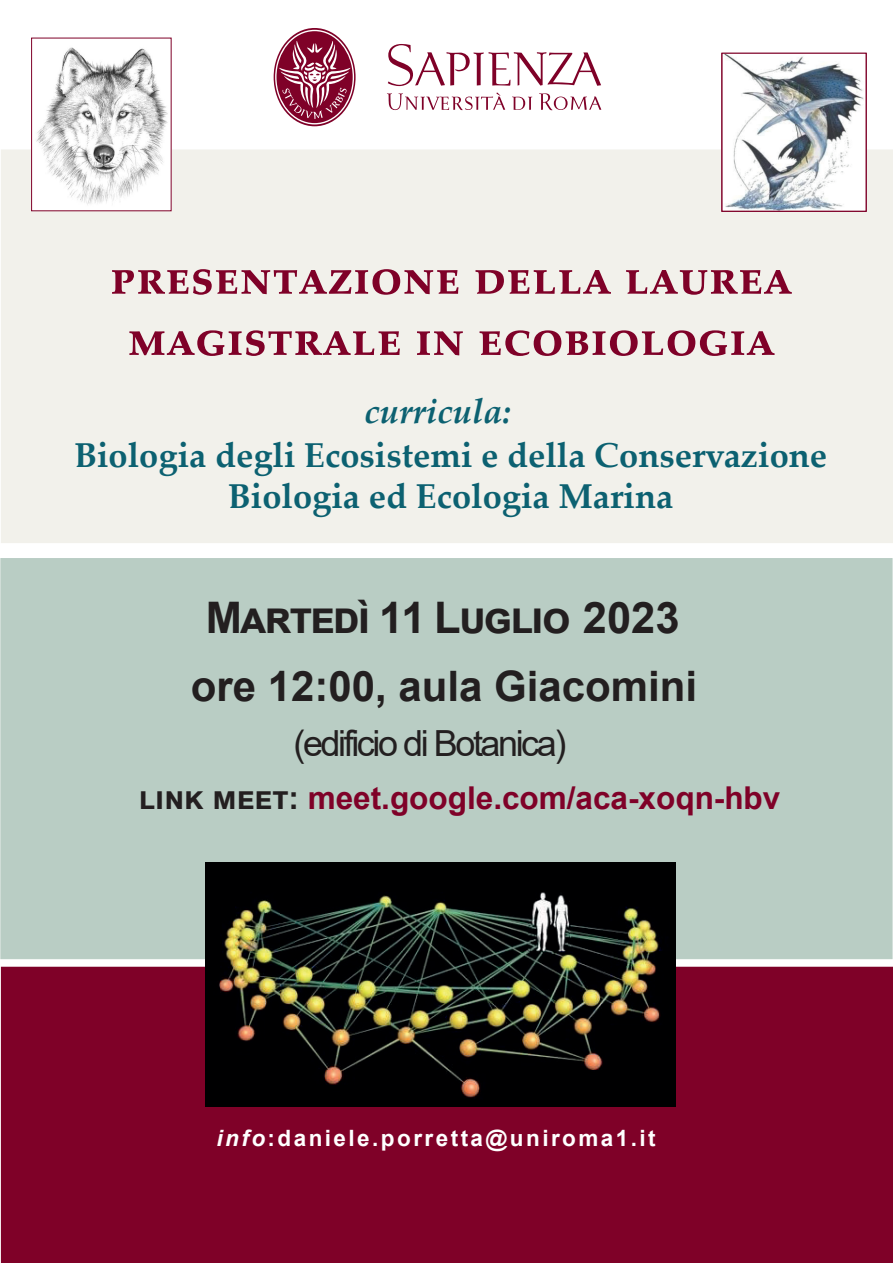
<style>
.page{position:relative;width:893px;height:1263px;background:#fff}
.page>*{position:absolute;margin:0;border:0;box-sizing:border-box;transform-origin:0 0}
.t1{font:700 51px/61.2px "Palatino Linotype";color:#7f0128;text-align:center}
.t2{font:700 43.5px "Arial";letter-spacing:-.04em;color:#231f20}
.t3{font:700 42px "Arial";color:#231f20}
.t4{font:36px "Arial";letter-spacing:-.07em;color:#231f20}
.t5{font:700 34.5px/41.4px "Palatino Linotype";color:#0c6171;text-align:center}
.t6{font:italic 700 34.5px "Palatino Linotype";color:#0c6171}
.t7{font:700 31.5px "Arial";color:#7f0128}
.t8{font:700 22.5px "Arial";letter-spacing:.11em;color:#fff}
.s1{color:#231f20}
.s2{font-style:italic}
</style>
<div class="page">
<div style="left:0;top:558px;width:893px;height:401px;background:#b9cdc4"></div>
<div style="left:1px;top:149px;width:892px;height:394px;background:#f2f1eb"></div>
<div style="left:1px;top:967px;width:892px;height:296px;background:#7f0128"></div>
<img style="left:206px;top:862px;width:469px;height:244px">
<img style="left:724px;top:55px;width:140px;height:154px">
<div style="left:721px;top:53px;width:146px;height:159px;border:1px solid #7f0128"></div>
<img style="left:33px;top:47px;width:137px;height:162px">
<svg style="left:275px;top:30px;width:79px;height:94px"></svg>
<svg style="left:388px;top:44px;width:213px;height:42px"></svg>
<svg style="left:512px;top:97px;width:20px;height:13px"></svg>
<svg style="left:539px;top:93px;width:62px;height:17px"></svg>
<svg style="left:387px;top:93px;width:118px;height:17px"></svg>
<h1 class="t1" style="left:110px;top:244px;width:684px">PRESENTAZIONE DELLA LAUREA<br>MAGISTRALE IN ECOBIOLOGIA</h1>
<p class="t6" style="left:364px;top:387px;width:148px">curricula:</p>
<p class="t5" style="left:74px;top:433px;width:754px">Biologia degli Ecosistemi e della Conservazione<br>Biologia ed Ecologia Marina</p>
<p class="t2" style="left:206px;top:587px;width:475px">MARTEDÌ 11 LUGLIO 2023</p>
<p class="t3" style="left:191px;top:657px;width:508px">ore 12:00, aula Giacomini</p>
<p class="t4" style="left:293px;top:718px;width:274px">(edificio di Botanica)</p>
<p class="t7" style="left:139px;top:775px;width:643px"><span class="s1">LINK MEET:</span> meet.google.com/aca-xoqn-hbv</p>
<p class="t8" style="left:217px;top:1122px;width:441px"><span class="s2">info</span>:daniele.porretta@uniroma1.it</p>
</div>
